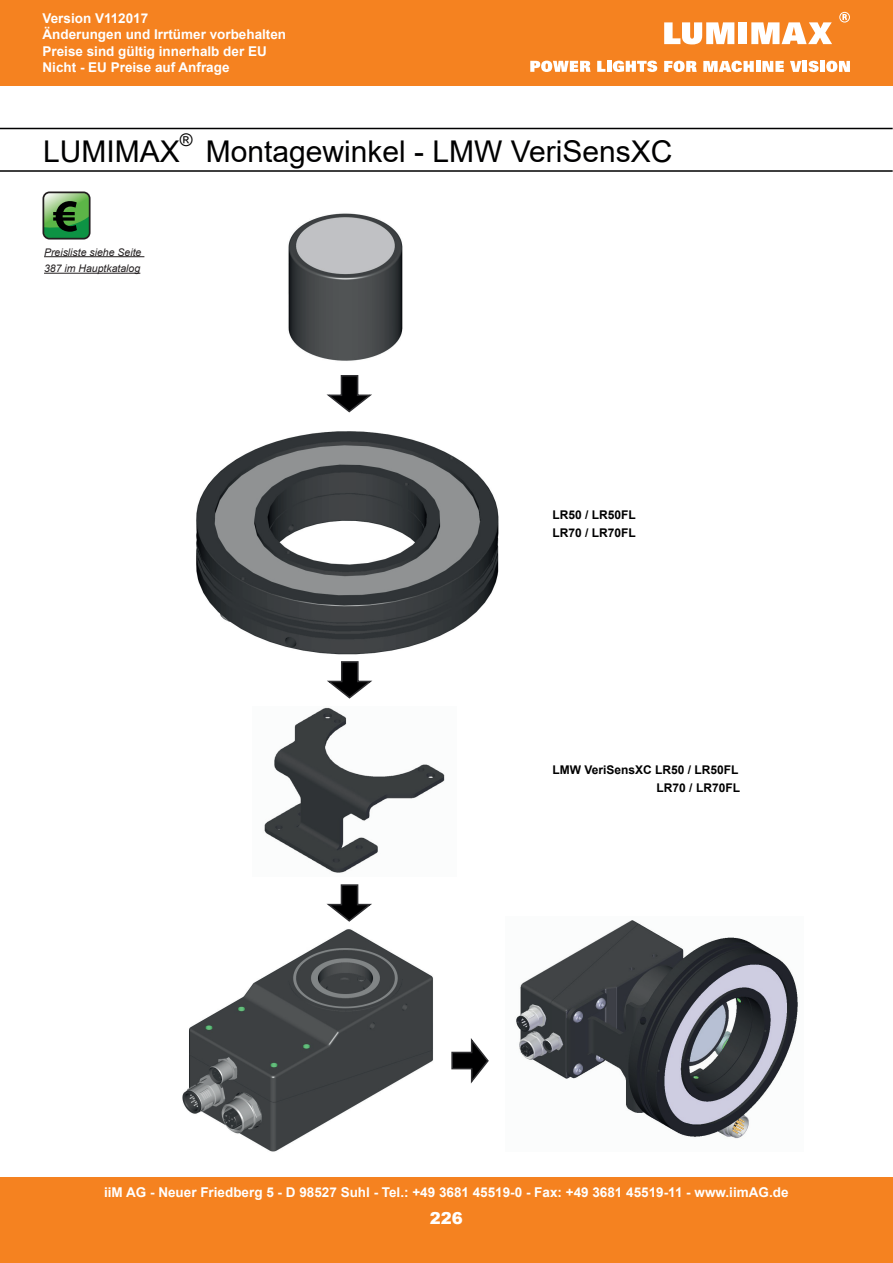
<style>
.page{position:relative;width:893px;height:1263px;background:#fff}
.page>*{position:absolute;margin:0;border:0;box-sizing:border-box;transform-origin:0 0}
.t1{font:30px "Arial";color:#000001}
.t2{font:17.4px "Arial";color:#000001}
.t3{font:900 16.5px "Arial";color:#fff}
.t4{font:700 13.5px/16.5px "Arial";color:#fff}
.t5{font:700 12px/18px "Arial";color:#000001}
.t6{font:italic 10.5px/16.5px "Arial";color:#231f20}
</style>
<div class="page">
<div style="left:0;top:1178px;width:893px;height:85px;background:#f58220"></div>
<div style="left:0;top:0;width:893px;height:85px;background:#f58220"></div>
<svg style="left:839px;top:12px;width:11px;height:11px"></svg>
<svg style="left:664px;top:22px;width:70px;height:22px"></svg>
<div style="left:739px;top:22px;width:8px;height:22px;background:#fff"></div>
<svg style="left:751px;top:22px;width:81px;height:22px"></svg>
<svg style="left:530px;top:61px;width:60px;height:11px"></svg>
<svg style="left:597px;top:61px;width:8px;height:11px"></svg>
<hr style="left:607px;top:61px;width:4px;height:11px;background:#fff">
<svg style="left:613px;top:61px;width:44px;height:11px"></svg>
<svg style="left:664px;top:61px;width:33px;height:11px"></svg>
<svg style="left:703px;top:61px;width:51px;height:11px"></svg>
<hr style="left:756px;top:61px;width:4px;height:11px;background:#fff">
<svg style="left:762px;top:61px;width:22px;height:11px"></svg>
<svg style="left:790px;top:61px;width:12px;height:11px"></svg>
<hr style="left:803px;top:61px;width:4px;height:11px;background:#fff">
<svg style="left:808px;top:61px;width:10px;height:11px"></svg>
<hr style="left:820px;top:61px;width:4px;height:11px;background:#fff">
<svg style="left:826px;top:61px;width:24px;height:11px"></svg>
<hr style="left:0;top:128px;width:893px;height:1px;background:#000001">
<hr style="left:0;top:170px;width:893px;height:2px;background:#000001">
<img style="left:264px;top:707px;width:181px;height:166px">
<img style="left:288px;top:213px;width:115px;height:148px">
<img style="left:182px;top:929px;width:251px;height:223px">
<img style="left:516px;top:920px;width:282px;height:219px">
<img style="left:196px;top:431px;width:303px;height:224px">
<svg style="left:327px;top:661px;width:46px;height:38px"></svg>
<svg style="left:326px;top:375px;width:46px;height:38px"></svg>
<svg style="left:326px;top:884px;width:46px;height:38px"></svg>
<svg style="left:451px;top:1038px;width:38px;height:46px"></svg>
<svg style="left:43px;top:192px;width:47px;height:47px"></svg>
<div style="left:43px;top:192px;width:48px;height:48px;border:2px solid #231f20;border-radius:6px"></div>
<svg style="left:43px;top:201px;width:47px;height:38px;background:#387a3e"></svg>
<hr style="left:44px;top:256px;width:100px;height:1px;background:#231f20">
<hr style="left:44px;top:273px;width:96px;height:1px;background:#231f20">
<p class="t4" style="left:43px;top:10px;width:245px">Version V112017<br>Änderungen und Irrtümer vorbehalten<br>Preise sind gültig innerhalb der EU<br>Nicht - EU Preise auf Anfrage</p>
<p class="t2" style="left:180px;top:131px;width:14px">®</p>
<h1 class="t1" style="left:43px;top:135px;width:138px">LUMIMAX</h1>
<h1 class="t1" style="left:206px;top:135px;width:468px">Montagewinkel - LMW VeriSensXC</h1>
<p class="t6" style="left:44px;top:244px;width:99px">Preisliste siehe Seite<br>387 im Hauptkatalog</p>
<p class="t5" style="left:553px;top:505px;width:85px">LR50 / LR50FL<br>LR70 / LR70FL</p>
<p class="t5" style="left:553px;top:761px;width:189px;text-align:right">LMW VeriSensXC LR50 / LR50FL<br>LR70 / LR70FL</p>
<p class="t4" style="left:104px;top:1184px;width:686px">iiM AG - Neuer Friedberg 5 - D 98527 Suhl - Tel.: +49 3681 45519-0 - Fax: +49 3681 45519-11 - www.iimAG.de</p>
<p class="t3" style="left:430px;top:1205px;width:35px">226</p>
</div>
